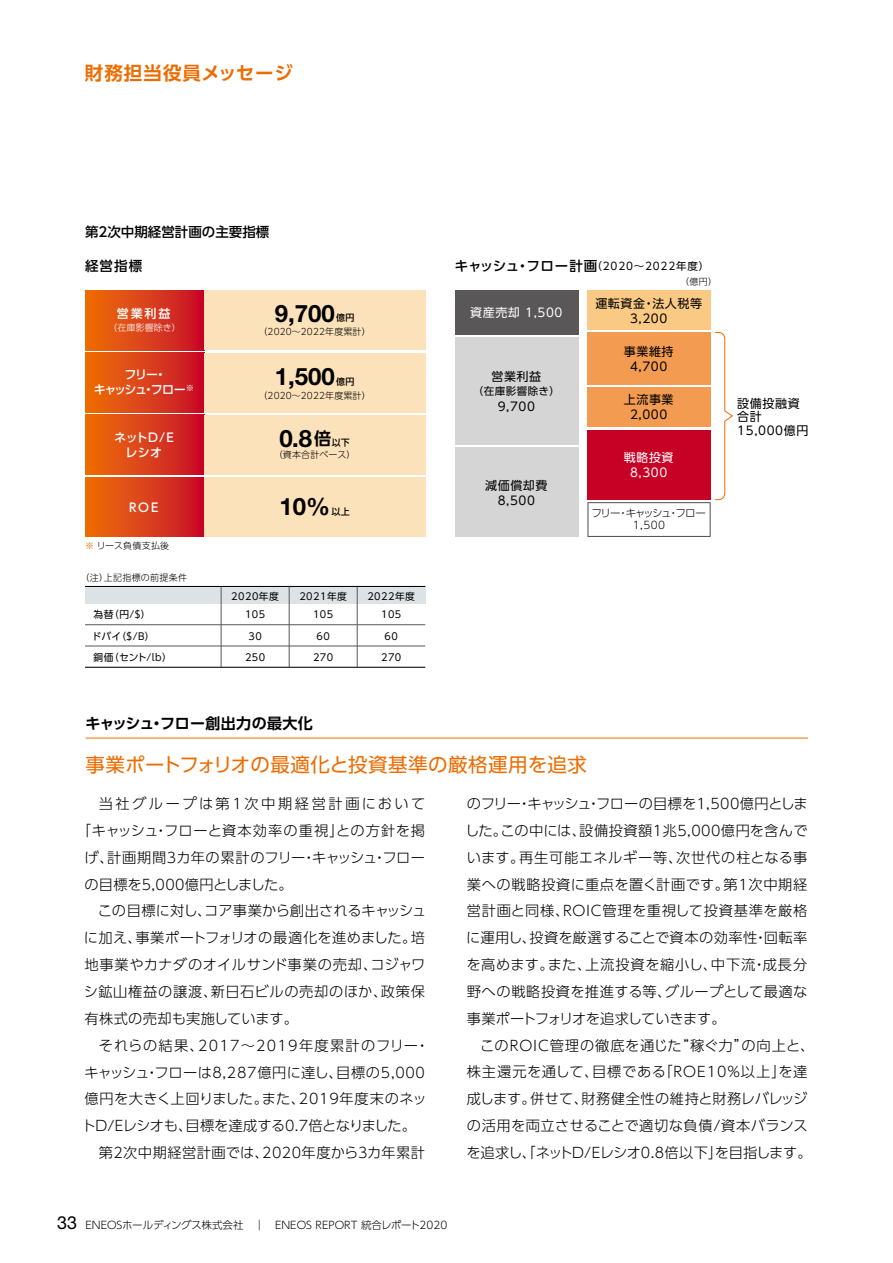
<style>
.page{position:relative;width:893px;height:1263px;background:#fff}
.page>*{position:absolute;margin:0;border:0;box-sizing:border-box;transform-origin:0 0}
.t1{font:700 24px "Helvetica Neue LT Std";color:#000}
.t2{font:19.5px "UD Shin Go Pro";letter-spacing:.025em;color:#ed6c00}
.t3{font:700 18.45px "UD Shin Go Pro De";letter-spacing:.055em;color:#ed6c00}
.t4{font:700 15px "UD Shin Go Pro De";letter-spacing:.025em;color:#000}
.t5{font:300 14.25px/26.8px "UD Shin Go Pro";letter-spacing:.025em;color:#000;text-align:justify}
.t6{font:300 14.25px "UD Shin Go Pro";letter-spacing:-.005em;color:#000}
.t7{font:300 14.25px "UD Shin Go Pro";letter-spacing:-.035em;color:#000}
.t8{font:300 14.25px "UD Shin Go Pro";color:#000}
.t9{font:300 14.25px "UD Shin Go Pro";letter-spacing:.045em;color:#000}
.t10{font:300 14.25px "UD Shin Go Pro";letter-spacing:.09em;color:#000}
.t11{font:300 14.25px "UD Shin Go Pro";letter-spacing:.05em;color:#000}
.t12{font:300 14.25px "UD Shin Go Pro";letter-spacing:.18em;color:#000}
.t13{font:300 14.25px "UD Shin Go Pro";letter-spacing:.005em;color:#000}
.t14{font:500 13.5px "UD Shin Go Pro";color:#000}
.t15{font:12px/15px "UD Shin Go Pro";letter-spacing:.05em;color:#000;text-align:center}
.t16{font:12px/15px "UD Shin Go Pro";letter-spacing:.05em;color:#fff;text-align:center}
.t17{font:500 12px/15px "UD Shin Go Pro";letter-spacing:-.02em;color:#fff;text-align:center}
.t18{font:500 12px/15px "UD Shin Go Pro";letter-spacing:-.11em;color:#fff;text-align:center}
.t19{font:300 10.5px "UD Shin Go Pro";color:#000}
.t20{font:10.5px "UD Shin Go Pro";letter-spacing:.08em;color:#000}
.t21{font:300 10.5px/12px "UD Shin Go Pro";letter-spacing:-.105em;color:#000;text-align:center}
.t22{font:9.75px/21.3px "UD Shin Go Pro";letter-spacing:.05em;color:#000;text-align:center}
.t23{font:9.75px/21.3px "UD Shin Go Pro";letter-spacing:.02em;color:#000}
.t24{font:300 9px "UD Shin Go Pro";letter-spacing:.015em;color:#000}
.t25{font:300 9px "UD Shin Go Pro";letter-spacing:.015em;color:#fff}
.t26{font:500 9px "UD Shin Go Pro";color:#000}
.s1{font-weight:500;font-size:13.5px}
.s2{color:#ed6c00}
.s3{font-family:"UD Shin Go Pro De";font-size:17.25px}
.s4{font-family:"UD Shin Go Pro";font-weight:500;font-size:9px}
.s5{font-family:"Helvetica Neue LT Std";font-weight:400;font-size:18px}
</style>
<div class="page">
<div style="left:85px;top:586px;width:340px;height:17px;background:#dde2e6"></div>
<hr style="left:85px;top:586px;width:340px;height:1px;background:#000">
<hr style="left:85px;top:667px;width:340px;height:1px;background:#000">
<hr style="left:221px;top:586px;width:1px;height:81px;background:#595757">
<hr style="left:289px;top:586px;width:1px;height:81px;background:#595757">
<hr style="left:357px;top:586px;width:1px;height:81px;background:#595757">
<hr style="left:85px;top:624px;width:340px;height:1px;background:#595757">
<hr style="left:85px;top:646px;width:340px;height:1px;background:#595757">
<div style="left:587px;top:290px;width:124px;height:40px;background:#faca84"></div>
<div style="left:455px;top:290px;width:123px;height:45px;background:#595757"></div>
<div style="left:455px;top:338px;width:123px;height:107px;background:#d5d5d6"></div>
<div style="left:455px;top:447px;width:123px;height:90px;background:#d5d5d6"></div>
<svg style="left:587px;top:332px;width:146px;height:205px"></svg>
<div style="left:85px;top:290px;width:119px;height:60px;background:linear-gradient(to right,#ee7206,#c80e2c)"></div>
<div style="left:204px;top:290px;width:221px;height:60px;background:#fce2ba"></div>
<div style="left:85px;top:353px;width:119px;height:59px;background:linear-gradient(to right,#ee7206,#c80e2c)"></div>
<div style="left:204px;top:353px;width:221px;height:59px;background:#fce2ba"></div>
<div style="left:85px;top:415px;width:119px;height:60px;background:linear-gradient(to right,#ee7206,#c80e2c)"></div>
<div style="left:204px;top:415px;width:221px;height:60px;background:#fce2ba"></div>
<div style="left:85px;top:477px;width:119px;height:60px;background:linear-gradient(to right,#ee7206,#c80e2c)"></div>
<div style="left:204px;top:477px;width:221px;height:60px;background:#fce2ba"></div>
<hr style="left:86px;top:738px;width:722px;height:1px;background:#ed6c00">
<p class="t3" style="left:85px;top:58px;width:210px">財務担当役員メッセージ</p>
<p class="t14" style="left:85px;top:221px;width:186px">第2次中期経営計画の主要指標</p>
<p class="t14" style="left:85px;top:255px;width:59px">経営指標</p>
<p class="t20" style="left:455px;top:257px;width:256px"><span class="s1">キャッシュ・フロー計画</span>（2020～2022年度）</p>
<p class="t16" style="left:470px;top:305px;width:94px">資産売却 1,500</p>
<p class="t24" style="left:680px;top:275px;width:38px">（億円）</p>
<p class="t15" style="left:595px;top:295px;width:108px">運転資金・法人税等<br>3,200</p>
<h1 class="t1" style="left:275px;top:298px;width:62px">9,700</h1>
<p class="t26" style="left:336px;top:310px;width:20px">億円</p>
<p class="t17" style="left:117px;top:306px;width:55px">営業利益</p>
<p class="t25" style="left:108px;top:321px;width:74px">（在庫影響除き）</p>
<p class="t24" style="left:258px;top:324px;width:114px">（2020～2022年度累計）</p>
<p class="t18" style="left:94px;top:367px;width:102px">フリー・<br>キャッシュ・フロー<sup>※</sup></p>
<p class="t17" style="left:114px;top:430px;width:61px">ネットD/Eレシオ</p>
<p class="t17" style="left:129px;top:500px;width:31px">ROE</p>
<p class="t24" style="left:85px;top:538px;width:86px"><span class="s2">※</span> リース負債支払後</p>
<p class="t24" style="left:81px;top:570px;width:108px">（注）上記指標の前提条件</p>
<h1 class="t1" style="left:275px;top:362px;width:62px">1,500</h1>
<p class="t26" style="left:336px;top:374px;width:20px">億円</p>
<p class="t24" style="left:258px;top:388px;width:114px">（2020～2022年度累計）</p>
<h1 class="t1" style="left:279px;top:423px;width:72px">0.8<span class="s3">倍</span><span class="s4">以下</span></h1>
<p class="t24" style="left:274px;top:448px;width:83px">（資本合計ベース）</p>
<h1 class="t1" style="left:280px;top:492px;width:52px">10%</h1>
<p class="t26" style="left:332px;top:504px;width:20px">以上</p>
<p class="t22" style="left:231px;top:585px;width:49px">2020年度</p>
<p class="t23" style="left:92px;top:604px;width:81px">為替（円/＄）<br>ドバイ（＄/B）<br>銅価（セント/lb）</p>
<p class="t22" style="left:245px;top:604px;width:22px">105<br>30<br>250</p>
<p class="t22" style="left:299px;top:586px;width:49px;line-height:18.9px">2021年度<br>105</p>
<p class="t22" style="left:313px;top:625px;width:22px">60<br>270</p>
<p class="t22" style="left:367px;top:586px;width:49px;line-height:18.9px">2022年度<br>105</p>
<p class="t22" style="left:381px;top:625px;width:22px">60<br>270</p>
<p class="t4" style="left:86px;top:711px;width:229px">キャッシュ・フロー創出力の最大化</p>
<p class="t15" style="left:491px;top:369px;width:51px">営業利益</p>
<p class="t20" style="left:473px;top:382px;width:89px">（在庫影響除き）</p>
<p class="t15" style="left:498px;top:399px;width:39px">9,700</p>
<p class="t15" style="left:485px;top:477px;width:64px">減価償却費<br>8,500</p>
<p class="t15" style="left:624px;top:343px;width:51px">事業維持<br>4,700</p>
<p class="t15" style="left:624px;top:392px;width:51px">上流事業<br>2,000</p>
<p class="t16" style="left:624px;top:450px;width:51px">戦略投資<br>8,300</p>
<p class="t21" style="left:591px;top:507px;width:116px">フリー・キャッシュ・フロー<br>1,500</p>
<h2 class="t2" style="left:86px;top:749px;width:503px">事業ポートフォリオの最適化と投資基準の厳格運用を追求</h2>
<p class="t15" style="left:737px;top:396px;width:73px;line-height:13.5px;text-align:left">設備投融資合計<br>15,000億円</p>
<p class="t12" style="left:99px;top:792px;width:328px">当社グループは第1次中期経営計画において</p>
<p class="t9" style="left:77px;top:819px;width:350px">「キャッシュ・フローと資本効率の重視」との方針を掲</p>
<p class="t8" style="left:84px;top:846px;width:342px">げ、計画期間3カ年の累計のフリー・キャッシュ・フロー</p>
<p class="t6" style="left:84px;top:873px;width:210px">の目標を5,000億円としました。</p>
<p class="t6" style="left:98px;top:899px;width:330px">この目標に対し、コア事業から創出されるキャッシュ</p>
<p class="t5" style="left:84px;top:924px;width:343px">に加え、事業ポートフォリオの最適化を進めました。培</p>
<p class="t5" style="left:84px;top:951px;width:343px">地事業やカナダのオイルサンド事業の売却、コジャワ</p>
<p class="t11" style="left:84px;top:980px;width:343px">シ鉱山権益の譲渡、新日石ビルの売却のほか、政策保</p>
<p class="t13" style="left:84px;top:1007px;width:215px">有株式の売却も実施しています。</p>
<p class="t10" style="left:99px;top:1034px;width:332px">それらの結果、2017～2019年度累計のフリー・</p>
<p class="t5" style="left:84px;top:1058px;width:342px">キャッシュ・フローは8,287億円に達し、目標の5,000</p>
<p class="t5" style="left:84px;top:1085px;width:344px">億円を大きく上回りました。また、2019年度末のネッ</p>
<p class="t7" style="left:82px;top:1114px;width:336px">トD/Eレシオも、目標を達成する0.7倍となりました。</p>
<p class="t5" style="left:99px;top:1139px;width:328px">第2次中期経営計画では、2020年度から3カ年累計</p>
<p class="t5" style="left:465px;top:790px;width:344px">のフリー・キャッシュ・フローの目標を1,500億円としました。この中には、設備投資額1兆5,000億円を含んでいます。再生可能エネルギー等、次世代の柱となる事業への戦略投資に重点を置く計画です。第1次中期経営計画と同様、ROIC管理を重視して投資基準を厳格に運用し、投資を厳選することで資本の効率性・回転率を高めます。また、上流投資を縮小し、中下流・成長分野への戦略投資を推進する等、グループとして最適な事業ポートフォリオを追求していきます。</p>
<p class="t5" style="left:466px;top:1031px;width:350px;text-align:left;text-indent:14px">このROIC管理の徹底を通じた“稼ぐ力”の向上と、株主還元を通して、目標である「ROE10%以上」を達成します。併せて、財務健全性の維持と財務レバレッジの活用を両立させることで適切な負債/資本バランスを追求し、「ネットD/Eレシオ0.8倍以下」を目指します。</p>
<p class="t19" style="left:57px;top:1217px;width:391px"><span class="s5">33</span> ENEOSホールディングス株式会社　｜　ENEOS REPORT 統合レポート2020</p>
</div>
